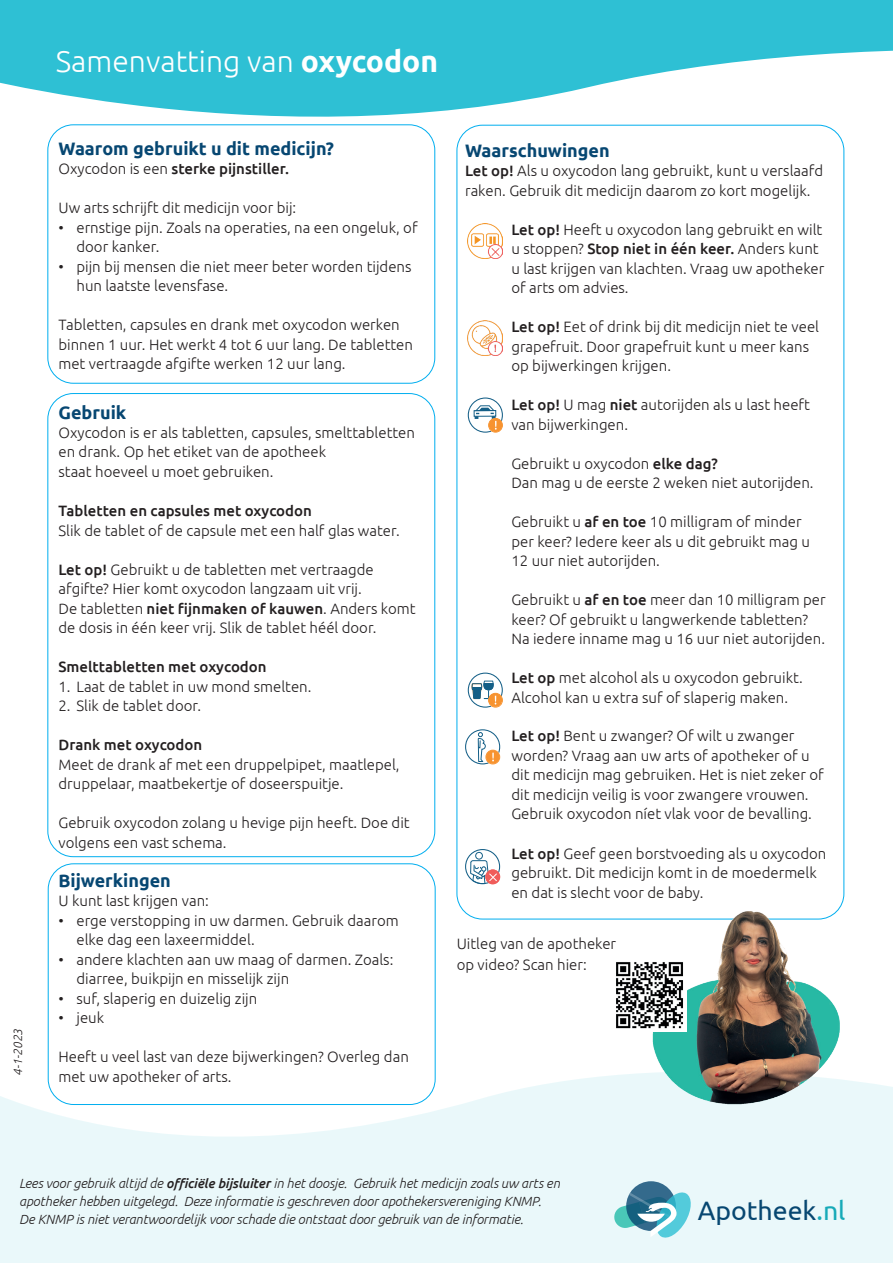
<style>
.page{position:relative;width:893px;height:1263px;background:#fff}
.page>*{position:absolute;margin:0;border:0;box-sizing:border-box;transform-origin:0 0}
.t1{font:300 30px "Ubuntu";color:#fff}
.t2{font:26.7px "Ubuntu";color:#074771}
.t3{font:700 18px "Ubuntu";color:#074772}
.t4{font:300 15px/19.5px "Ubuntu";color:#231f20}
.t5{font:500 15px "Ubuntu";color:#231f20}
.t6{font:italic 300 13.35px/18px "Ubuntu";letter-spacing:-.005em;color:#231f20}
.t7{font:italic 300 12px "Ubuntu";color:#231f20}
.s1{font-weight:700}
.s2{font-weight:300}
.s3{font-weight:500}
.s4{color:#17aab8}
</style>
<div class="page">
<svg style="left:0;top:1042px;width:893px;height:221px;fill:#eaf8fa"></svg>
<svg style="left:0;top:0;width:893px;height:165px;fill:#2ec0d4"></svg>
<svg style="left:626px;top:1181px;width:50px;height:50px"></svg>
<svg style="left:614px;top:1192px;width:77px;height:45px;background:#81becb"></svg>
<div style="left:48px;top:864px;width:387px;height:240px;background:#fff;border-radius:26px"></div>
<div style="left:48px;top:864px;width:387px;height:241px;border:1px solid #00aeef;border-radius:26px"></div>
<div style="left:457px;top:125px;width:387px;height:794px;background:#fff;border-radius:26px"></div>
<div style="left:48px;top:125px;width:387px;height:258px;background:#fff;border-radius:26px"></div>
<div style="left:48px;top:125px;width:387px;height:258px;border:1px solid #00aeef;border-radius:26px"></div>
<img style="left:468px;top:320px;width:35px;height:35px">
<img style="left:468px;top:223px;width:35px;height:35px">
<svg style="left:468px;top:397px;width:35px;height:36px"></svg>
<svg style="left:468px;top:673px;width:35px;height:35px"></svg>
<svg style="left:465px;top:729px;width:35px;height:35px"></svg>
<svg style="left:465px;top:849px;width:35px;height:35px"></svg>
<img style="left:641px;top:911px;width:203px;height:199px">
<img style="left:616px;top:958px;width:70px;height:74px">
<p class="t7" style="left:11px;top:1076px;width:49px;rotate:-90deg">4-1-2023</p>
<h1 class="t1" style="left:56px;top:43px;width:384px">Samenvatting van <span class="s1">oxycodon</span></h1>
<p class="t3" style="left:58px;top:137px;width:277px">Waarom gebruikt u dit medicijn?</p>
<p class="t5" style="left:58px;top:159px;width:232px"><span class="s2">Oxycodon is een</span> sterke pijnstiller.</p>
<p class="t4" style="left:58px;top:198px;width:239px">Uw arts schrijft dit medicijn voor bij:</p>
<p class="t4" style="left:76px;top:217px;width:343px;text-indent:-18px">• ernstige pijn. Zoals na operaties, na een ongeluk, of door kanker.</p>
<p class="t4" style="left:76px;top:256px;width:337px;text-indent:-18px">• pijn bij mensen die niet meer beter worden tijdens hun laatste levensfase.</p>
<p class="t4" style="left:58px;top:315px;width:356px">Tabletten, capsules en drank met oxycodon werken binnen 1 uur. Het werkt 4 tot 6 uur lang. De tabletten met vertraagde afgifte werken 12 uur lang.</p>
<p class="t3" style="left:58px;top:401px;width:69px">Gebruik</p>
<p class="t4" style="left:58px;top:422px;width:358px">Oxycodon is er als tabletten, capsules, smelttabletten en drank. Op het etiket van de apotheek<br>staat hoeveel u moet gebruiken.</p>
<p class="t5" style="left:58px;top:501px;width:255px">Tabletten en capsules met oxycodon</p>
<p class="t4" style="left:58px;top:520px;width:343px">Slik de tablet of de capsule met een half glas water.</p>
<p class="t4" style="left:58px;top:559px;width:359px"><span class="s3">Let op!</span> Gebruikt u de tabletten met vertraagde afgifte? Hier komt oxycodon langzaam uit vrij.<br>De tabletten <span class="s3">niet fijnmaken of kauwen</span>. Anders komt de dosis in één keer vrij. Slik de tablet héél door.</p>
<p class="t5" style="left:58px;top:657px;width:210px">Smelttabletten met oxycodon</p>
<p class="t4" style="left:58px;top:676px;width:254px">1. Laat de tablet in uw mond smelten.</p>
<p class="t4" style="left:58px;top:696px;width:144px">2. Slik de tablet door.</p>
<p class="t5" style="left:58px;top:735px;width:145px">Drank met oxycodon</p>
<p class="t4" style="left:58px;top:754px;width:343px">Meet de drank af met een druppelpipet, maatlepel, druppelaar, maatbekertje of doseerspuitje.</p>
<p class="t4" style="left:58px;top:813px;width:353px">Gebruik oxycodon zolang u hevige pijn heeft. Doe dit volgens een vast schema.</p>
<p class="t3" style="left:58px;top:869px;width:114px">Bijwerkingen</p>
<p class="t4" style="left:58px;top:891px;width:152px">U kunt last krijgen van:</p>
<p class="t4" style="left:76px;top:910px;width:324px;text-indent:-18px">• erge verstopping in uw darmen. Gebruik daarom elke dag een laxeermiddel.</p>
<p class="t4" style="left:76px;top:949px;width:318px;text-indent:-18px">• andere klachten aan uw maag of darmen. Zoals: diarree, buikpijn en misselijk zijn</p>
<p class="t4" style="left:58px;top:988px;width:200px">• suf, slaperig en duizelig zijn</p>
<p class="t4" style="left:58px;top:1008px;width:47px">• jeuk</p>
<p class="t4" style="left:58px;top:1047px;width:352px">Heeft u veel last van deze bijwerkingen? Overleg dan met uw apotheker of arts.</p>
<p class="t3" style="left:465px;top:139px;width:146px">Waarschuwingen</p>
<p class="t4" style="left:465px;top:161px;width:360px"><span class="s3">Let op!</span> Als u oxycodon lang gebruikt, kunt u verslaafd raken. Gebruik dit medicijn daarom zo kort mogelijk.</p>
<p class="t4" style="left:511px;top:219px;width:314px"><span class="s3">Let op!</span> Heeft u oxycodon lang gebruikt en wilt u stoppen? <span class="s3">Stop niet in één keer.</span> Anders kunt u last krijgen van klachten. Vraag uw apotheker of arts om advies.</p>
<p class="t4" style="left:511px;top:317px;width:309px"><span class="s3">Let op!</span> Eet of drink bij dit medicijn niet te veel grapefruit. Door grapefruit kunt u meer kans op bijwerkingen krijgen.</p>
<p class="t4" style="left:511px;top:395px;width:300px"><span class="s3">Let op!</span> U mag <span class="s3">niet</span> autorijden als u last heeft van bijwerkingen.</p>
<p class="t4" style="left:511px;top:453px;width:304px">Gebruikt u oxycodon <span class="s3">elke dag?<br></span>Dan mag u de eerste 2 weken niet autorijden.</p>
<p class="t4" style="left:511px;top:512px;width:300px">Gebruikt u <span class="s3">af en toe</span> 10 milligram of minder per keer? Iedere keer als u dit gebruikt mag u<br>12 uur niet autorijden.</p>
<p class="t4" style="left:511px;top:590px;width:316px">Gebruikt u <span class="s3">af en toe</span> meer dan 10 milligram per keer? Of gebruikt u langwerkende tabletten?<br>Na iedere inname mag u 16 uur niet autorijden.</p>
<p class="t4" style="left:511px;top:668px;width:293px"><span class="s3">Let op</span> met alcohol als u oxycodon gebruikt.<br>Alcohol kan u extra suf of slaperig maken.</p>
<p class="t4" style="left:511px;top:726px;width:314px"><span class="s3">Let op!</span> Bent u zwanger? Of wilt u zwanger worden? Vraag aan uw arts of apotheker of u dit medicijn mag gebruiken. Het is niet zeker of dit medicijn veilig is voor zwangere vrouwen.<br>Gebruik oxycodon níet vlak voor de bevalling.</p>
<p class="t4" style="left:511px;top:843px;width:316px"><span class="s3">Let op!</span> Geef geen borstvoeding als u oxycodon gebruikt. Dit medicijn komt in de moedermelk en dat is slecht voor de baby.</p>
<p class="t4" style="left:457px;top:933px;width:161px;line-height:21px">Uitleg van de apotheker op video? Scan hier:</p>
<p class="t6" style="left:19px;top:1174px;width:542px">Lees voor gebruik altijd de <span class="s3">officiële bijsluiter</span> in het doosje. Gebruik het medicijn zoals uw arts en apotheker hebben uitgelegd. Deze informatie is geschreven door apothekersvereniging KNMP.<br>De KNMP is niet verantwoordelijk voor schade die ontstaat door gebruik van de informatie.</p>
<h2 class="t2" style="left:698px;top:1194px;width:149px">Apotheek<span class="s4">.nl</span></h2>
</div>
